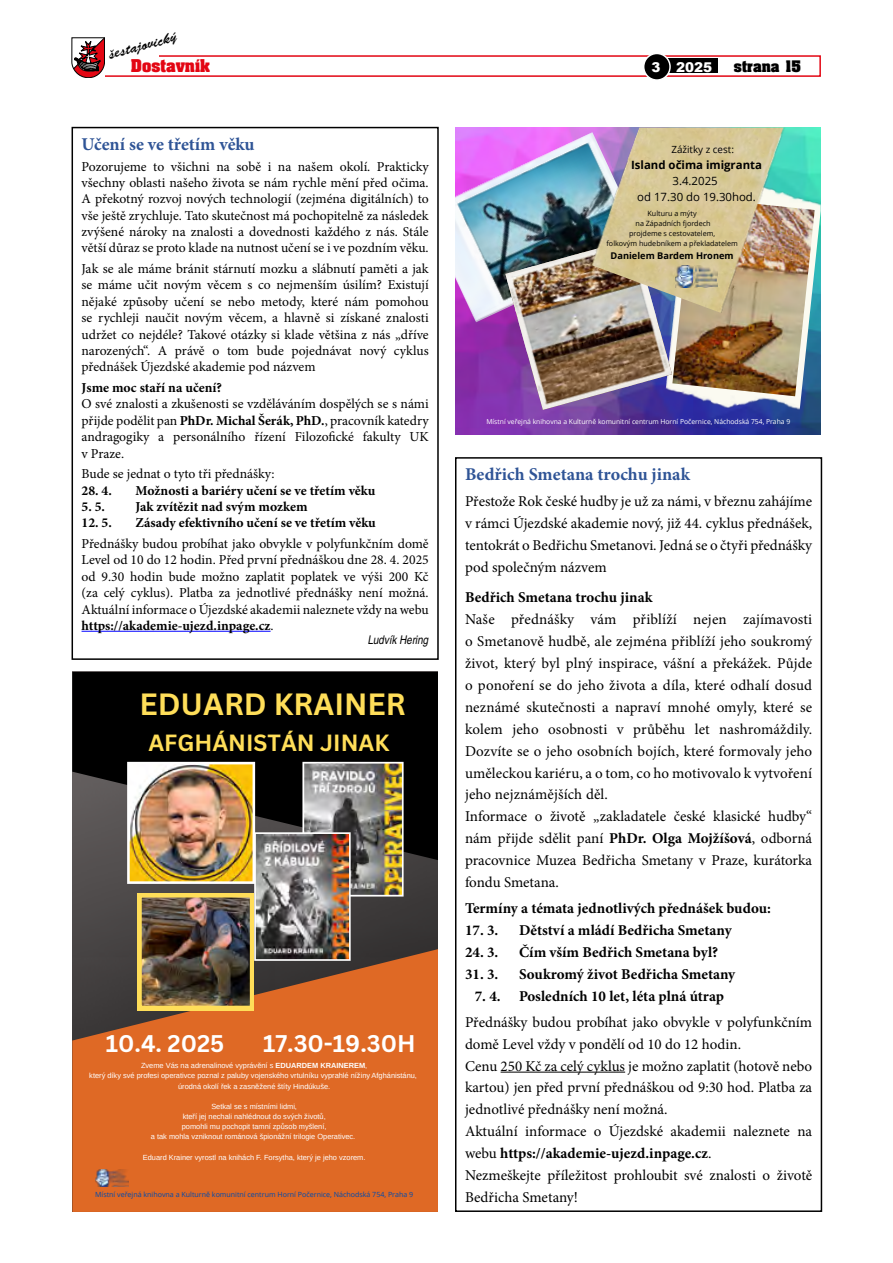
<style>
.page{position:relative;width:893px;height:1263px;background:#fff}
.page>*{position:absolute;margin:0;border:0;box-sizing:border-box;transform-origin:0 0}
.t1{font:700 29.85px "Canva Sans";color:#ffde59}
.t2{font:700 23.4px "Canva Sans";color:#fff}
.t3{font:700 22.8px "Canva Sans";color:#ffde59}
.t4{font:700 18px "Minion Pro";color:#2f5496}
.t5{font:15px/21.9px "Minion Pro";color:#000}
.t6{font:700 15px "Minion Pro";color:#000}
.t7{font:15px "Brush Script DOT";color:#000}
.t8{font:15px "Aardvark CE Bold";color:#e30613}
.t9{font:13.65px/16.4px "Minion Pro";color:#000;text-align:justify}
.t10{font:700 13.65px "Minion Pro";color:#000}
.t11{font:13.5px "Aardvark CE Bold";color:#000}
.t12{font:900 13.5px "Arial";color:#fff}
.t13{font:italic 12px "Te X Gyre Heros Condensed";color:#000}
.t14{font:11.4px/15.9px "Open Sans";color:#000;text-align:center}
.t15{font:700 11.4px "Open Sans";color:#000}
.t16{font:9.9px "Open Sans";color:#000}
.t17{font:700 9.3px "Open Sans";color:#000}
.t18{font:7.35px/10.2px "Arimo";color:#fff;text-align:center}
.t19{font:7.2px/10.1px "Open Sans";color:#000;text-align:center}
.t20{font:7.05px "Open Sans";color:#004aad}
.t21{font:6.75px "Open Sans";color:#fff}
.s1{font-weight:700}
</style>
<div class="page">
<div style="left:91px;top:55px;width:730px;height:22px;border:2px solid #e30613"></div>
<div style="left:663px;top:58px;width:55px;height:15px;background:#000"></div>
<div style="left:644px;top:53px;width:26px;height:27px;background:#000;border-radius:50%"></div>
<div style="left:643px;top:53px;width:28px;height:28px;border:2px solid #fff;border-radius:50%"></div>
<svg style="left:72px;top:37px;width:107px;height:41px"></svg>
<hr style="left:501px;top:1072px;width:124px;height:1px;background:#000">
<div style="left:455px;top:457px;width:367px;height:755px;border:2px solid #000"></div>
<hr style="left:82px;top:631px;width:189px;height:1px;background:#00f">
<div style="left:72px;top:127px;width:367px;height:533px;border:2px solid #000"></div>
<img style="left:455px;top:128px;width:366px;height:306px">
<img style="left:664px;top:176px;width:157px;height:241px">
<img style="left:672px;top:197px;width:143px;height:199px">
<img style="left:455px;top:132px;width:134px;height:190px">
<img style="left:505px;top:238px;width:167px;height:172px">
<img style="left:589px;top:128px;width:202px;height:185px">
<img style="left:676px;top:266px;width:41px;height:22px">
<img style="left:72px;top:860px;width:366px;height:89px">
<svg style="left:72px;top:672px;width:366px;height:188px;background:#0a0909"></svg>
<svg style="left:72px;top:949px;width:366px;height:263px;background:#d36626"></svg>
<img style="left:95px;top:1169px;width:33px;height:17px">
<img style="left:127px;top:762px;width:277px;height:248px">
<p class="t7" style="left:106px;top:46px;width:71px;rotate:-15deg">šestajovický</p>
<p class="t8" style="left:131px;top:55px;width:81px">Dostavník</p>
<p class="t12" style="left:676px;top:57px;width:38px">2025</p>
<p class="t11" style="left:734px;top:57px;width:68px">strana 15</p>
<p class="t12" style="left:651px;top:57px;width:11px">3</p>
<h3 class="t4" style="left:82px;top:131px;width:174px">Učení se ve třetím věku</h3>
<p class="t9" style="left:82px;top:158px;width:349px">Pozorujeme to všichni na sobě i na našem okolí. Prakticky všechny oblasti našeho života se nám rychle mění před očima.<br>A překotný rozvoj nových technologií (zejména digitálních) to vše ještě zrychluje. Tato skutečnost má pochopitelně za následek zvýšené nároky na znalosti a dovednosti každého z nás. Stále větší důraz se proto klade na nutnost učení se i ve pozdním věku.</p>
<p class="t9" style="left:82px;top:261px;width:349px">Jak se ale máme bránit stárnutí mozku a slábnutí paměti a jak se máme učit novým věcem s co nejmenším úsilím? Existují nějaké způsoby učení se nebo metody, které nám pomohou se rychleji naučit novým věcem, a hlavně si získané znalosti udržet co nejdéle? Takové otázky si klade většina z nás „dříve narozených“. A právě o tom bude pojednávat nový cyklus přednášek Újezdské akademie pod názvem</p>
<p class="t10" style="left:82px;top:378px;width:142px">Jsme moc staří na učení?</p>
<p class="t9" style="left:82px;top:396px;width:349px">O své znalosti a zkušenosti se vzděláváním dospělých se s námi přijde podělit pan <span class="s1">PhDr. Michal Šerák, PhD.</span>, pracovník katedry andragogiky a personálního řízení Filozofické fakulty UK v Praze.</p>
<p class="t9" style="left:82px;top:466px;width:194px">Bude se jednat o tyto tři přednášky:</p>
<p class="t10" style="left:82px;top:481px;width:32px">28. 4.</p>
<p class="t10" style="left:136px;top:481px;width:241px">Možnosti a bariéry učení se ve třetím věku</p>
<p class="t10" style="left:82px;top:497px;width:25px">5. 5.</p>
<p class="t10" style="left:136px;top:497px;width:174px">Jak zvítězit nad svým mozkem</p>
<p class="t10" style="left:82px;top:513px;width:32px">12. 5.</p>
<p class="t10" style="left:136px;top:513px;width:242px">Zásady efektivního učení se ve třetím věku</p>
<p class="t9" style="left:82px;top:535px;width:349px">Přednášky budou probíhat jako obvykle v polyfunkčním domě Level od 10 do 12 hodin. Před první přednáškou dne 28. 4. 2025 od 9.30 hodin bude možno zaplatit poplatek ve výši 200 Kč (za celý cyklus). Platba za jednotlivé přednášky není možná.<br>Aktuální informace o Újezdské akademii naleznete vždy na webu <span class="s1">https://akademie-ujezd.inpage.cz</span>.</p>
<p class="t13" style="left:368px;top:631px;width:62px">Ludvík Hering</p>
<h1 class="t1" style="left:139px;top:686px;width:268px">EDUARD KRAINER</h1>
<h3 class="t3" style="left:148px;top:729px;width:243px">AFGHÁNISTÁN JINAK</h3>
<h2 class="t2" style="left:106px;top:1029px;width:120px">10.4. 2025</h2>
<h2 class="t2" style="left:263px;top:1029px;width:154px">17.30-19.30H</h2>
<p class="t18" style="left:89px;top:1061px;width:329px">Zveme Vás na adrenalinové vyprávění s <span class="s1">EDUARDEM KRAINEREM</span>,<br>který díky své profesi operativce poznal z paluby vojenského vrtulníku vyprahlé nížiny Afghánistánu, úrodná okolí řek a zasněžené štíty Hindúkuše.</p>
<p class="t18" style="left:151px;top:1101px;width:206px">Setkal se s místními lidmi,<br>kteří jej nechali nahlédnout do svých životů,<br>pomohli mu pochopit tamní způsob myšlení,<br>a tak mohla vzniknout románová špionážní trilogie Operativec.</p>
<p class="t18" style="left:143px;top:1152px;width:224px">Eduard Krainer vyrostl na knihách F. Forsytha, který je jeho vzorem.</p>
<p class="t20" style="left:95px;top:1190px;width:320px">Místní veřejná knihovna a Kulturně komunitní centrum Horní Počernice, Náchodská 754, Praha 9</p>
<p class="t16" style="left:671px;top:143px;width:64px">Zážitky z cest:</p>
<p class="t15" style="left:631px;top:157px;width:132px">Island očima imigranta</p>
<p class="t14" style="left:637px;top:173px;width:120px">3.4.2025<br>od 17.30 do 19.30hod.</p>
<p class="t19" style="left:607px;top:208px;width:133px">Kulturu a mýty<br>na Západních fjordech<br>projdeme s cestovatelem,<br>folkovým hudebníkem a překladatelem</p>
<p class="t17" style="left:611px;top:249px;width:125px">Danielem Bardem Hronem</p>
<p class="t21" style="left:486px;top:417px;width:305px">Místní veřejná knihovna a Kulturně komunitní centrum Horní Počernice, Náchodská 754, Praha 9</p>
<h3 class="t4" style="left:465px;top:462px;width:226px">Bedřich Smetana trochu jinak</h3>
<p class="t5" style="left:465px;top:491px;width:349px;text-align:justify">Přestože Rok české hudby je už za námi, v březnu zahájíme v rámci Újezdské akademie nový, již 44. cyklus přednášek, tentokrát o Bedřichu Smetanovi. Jedná se o čtyři přednášky pod společným názvem</p>
<p class="t6" style="left:465px;top:587px;width:189px">Bedřich Smetana trochu jinak</p>
<p class="t5" style="left:465px;top:609px;width:349px">Naše přednášky vám přiblíží nejen zajímavosti o Smetanově hudbě, ale zejména přiblíží jeho soukromý život, který byl plný inspirace, vášní a překážek. Půjde o ponoření se do jeho života a díla, které odhalí dosud neznámé skutečnosti a napraví mnohé omyly, které se kolem jeho osobnosti v průběhu let nashromáždily.<br>Dozvíte se o jeho osobních bojích, které formovaly jeho uměleckou kariéru, a o tom, co ho motivovalo k vytvoření jeho nejznámějších děl.<br>Informace o životě „zakladatele české klasické hudby“ nám přijde sdělit paní <span class="s1">PhDr. Olga Mojžíšová</span>, odborná pracovnice Muzea Bedřicha Smetany v Praze, kurátorka fondu Smetana.</p>
<p class="t6" style="left:465px;top:898px;width:307px">Termíny a témata jednotlivých přednášek budou:</p>
<p class="t6" style="left:465px;top:920px;width:35px">17. 3.</p>
<p class="t6" style="left:519px;top:920px;width:214px">Dětství a mládí Bedřicha Smetany</p>
<p class="t6" style="left:465px;top:941px;width:35px">24. 3.</p>
<p class="t6" style="left:519px;top:941px;width:201px">Čím vším Bedřich Smetana byl?</p>
<p class="t6" style="left:465px;top:963px;width:35px">31. 3.</p>
<p class="t6" style="left:519px;top:963px;width:218px">Soukromý život Bedřicha Smetany</p>
<p class="t6" style="left:475px;top:985px;width:251px">7. 4. Posledních 10 let, léta plná útrap</p>
<p class="t5" style="left:465px;top:1011px;width:349px">Přednášky budou probíhat jako obvykle v polyfunkčním domě Level vždy v pondělí od 10 do 12 hodin.<br>Cenu 250 Kč za celý cyklus je možno zaplatit (hotově nebo kartou) jen před první přednáškou od 9:30 hod. Platba za jednotlivé přednášky není možná.<br>Aktuální informace o Újezdské akademii naleznete na webu <span class="s1">https://akademie-ujezd.inpage.cz</span>.<br>Nezmeškejte příležitost prohloubit své znalosti o životě Bedřicha Smetany!</p>
</div>
